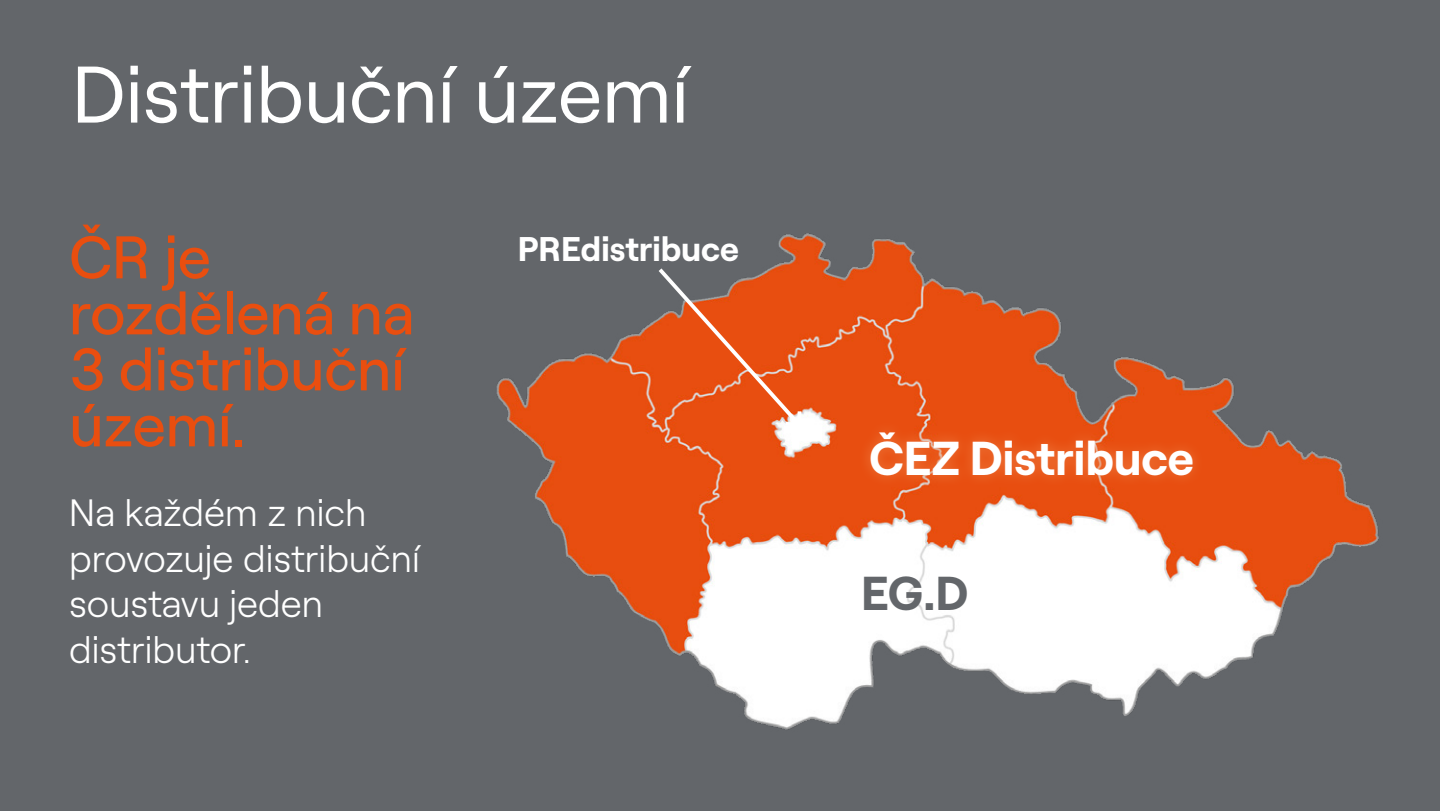
<style>
.page{position:relative;width:1440px;height:811px;background:#63666a}
.page>*{position:absolute;margin:0;border:0;box-sizing:border-box;transform-origin:0 0}
.t1{font:80px "Roobert CEZ";color:#fff}
.t2{font:500 60px/56px "Roobert CEZ";color:#e94e0f}
.t3{font:700 47.6px "Roobert CEZ";color:#fff}
.t4{font:700 47.6px "Roobert CEZ";color:#63666a}
.t5{font:300 38px/45.6px "Roobert CEZ";color:#fff}
.t6{font:700 34.2px "Roobert CEZ";color:#fff}
</style>
<div class="page">
<img style="left:496px;top:233px;width:883px;height:497px">
<svg style="left:858px;top:420px;width:347px;height:67px;fill:#e85417"></svg>
<svg style="left:655px;top:264px;width:150px;height:166px"></svg>
<h1 class="t1" style="left:72px;top:34px;width:618px">Distribuční území</h1>
<h2 class="t2" style="left:69px;top:224px;width:346px">ČR je rozdělená na<br>3 distribuční území.</h2>
<p class="t5" style="left:69px;top:487px;width:352px">Na každém z nich provozuje distribuční soustavu jeden distributor.</p>
<p class="t6" style="left:518px;top:222px;width:223px">PREdistribuce</p>
<p class="t3" style="left:869px;top:421px;width:326px">ČEZ Distribuce</p>
<p class="t4" style="left:861px;top:556px;width:109px">EG.D</p>
</div>
